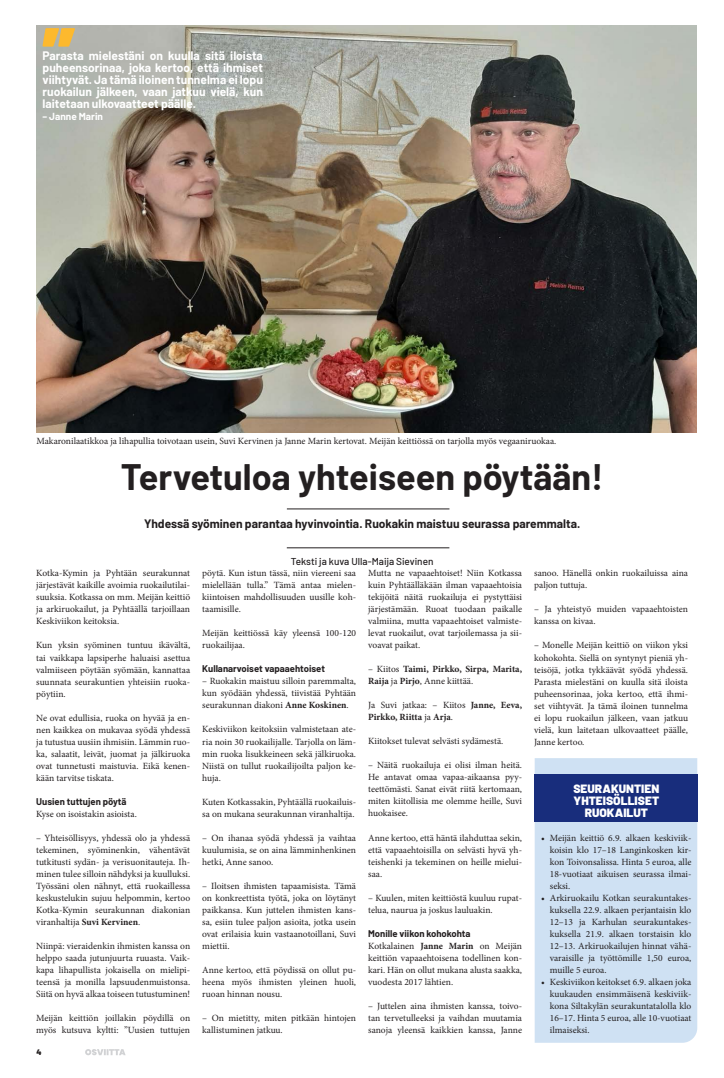
<style>
.page{position:relative;width:724px;height:1078px;background:#fff}
.page>*{position:absolute;margin:0;border:0;box-sizing:border-box;transform-origin:0 0}
.t1{font:700 36px "Barlow";color:#231f20}
.t2{font:700 12px/12px "Barlow";color:#fff;text-align:justify}
.t3{font:700 12px "Barlow";color:#231f20}
.t4{font:900 12px/12px "Barlow";color:#fff;text-align:center}
.t5{font:500 10px "Barlow";color:#231f20}
.t6{font:700 10px "Barlow";color:#fff}
.t7{font:9.5px/12px "Minion Pro";color:#231f20;text-align:justify}
.t8{font:700 9.5px/12px "Minion Pro";color:#231f20}
.t9{font:700 9.5px "Barlow";color:#231f20}
.t10{font:900 8px "Barlow";color:#231f20}
.s1{font-weight:700}
.s2{font-weight:400}
</style>
<div class="page">
<svg style="left:85px;top:1049px;width:40px;height:5px"></svg>
<img style="left:37px;top:25px;width:659px;height:407px">
<hr style="left:287px;top:508px;width:162px;height:1px;background:#231f20">
<hr style="left:287px;top:547px;width:162px;height:1px;background:#231f20">
<svg style="left:42px;top:28px;width:33px;height:19px"></svg>
<div style="left:534px;top:758px;width:163px;height:284px;background:#cfe1f3"></div>
<div style="left:534px;top:774px;width:163px;height:47px;background:#182d7c"></div>
<p class="t2" style="left:43px;top:49px;width:222px">Parasta mielestäni on kuulla sitä iloista puheensorinaa, joka kertoo, että ihmiset viihtyvät. Ja tämä iloinen tunnelma ei lopu ruokailun jälkeen, vaan jatkuu vielä, kun laitetaan ulkovaatteet päälle.</p>
<p class="t6" style="left:43px;top:109px;width:62px">– Janne Marin</p>
<p class="t7" style="left:36px;top:435px;width:521px">Makaronilaatikkoa ja lihapullia toivotaan usein, Suvi Kervinen ja Janne Marin kertovat. Meijän keittiössä on tarjolla myös vegaaniruokaa.</p>
<p class="t1" style="left:121px;top:450px;width:484px">Tervetuloa yhteiseen pöytään!</p>
<p class="t3" style="left:144px;top:515px;width:437px">Yhdessä syöminen parantaa hyvinvointia. Ruokakin maistuu seurassa paremmalta.</p>
<p class="t7" style="left:36px;top:567px;width:155px">Kotka-Kymin ja Pyhtään seurakunnat järjestävät kaikille avoimia ruokailutilai&shy;suuksia. Kotkassa on mm. Meijän keittiö ja arkiruokailut, ja Pyhtäällä tarjoillaan Keskiviikon keitoksia.</p>
<p class="t7" style="left:36px;top:639px;width:155px">Kun yksin syöminen tuntuu ikävältä, tai vaikkapa lapsiperhe haluaisi asettua valmiiseen pöytään syömään, kannattaa suunnata seurakuntien yhteisiin ruoka&shy;pöytiin.</p>
<p class="t7" style="left:36px;top:711px;width:155px">Ne ovat edullisia, ruoka on hyvää ja en&shy;nen kaikkea on mukavaa syödä yhdessä ja tutustua uusiin ihmisiin. Lämmin ruo&shy;ka, salaatit, leivät, juomat ja jälkiruoka ovat tunnetusti maistuvia. Eikä kenen&shy;kään tarvitse tiskata.</p>
<p class="t9" style="left:36px;top:794px;width:92px">Uusien tuttujen pöytä</p>
<p class="t7" style="left:36px;top:807px;width:102px">Kyse on isoistakin asioista.</p>
<p class="t7" style="left:36px;top:831px;width:155px">– Yhteisöllisyys, yhdessä olo ja yhdessä tekeminen, syöminenkin, vähentävät tutkitusti sydän- ja verisuonitauteja. Ih&shy;minen tulee silloin nähdyksi ja kuulluksi.<br>Työssäni olen nähnyt, että ruokaillessa keskustelukin sujuu helpommin, kertoo Kotka-Kymin seurakunnan diakonian viranhaltija <span class="s1">Suvi Kervinen</span>.</p>
<p class="t7" style="left:36px;top:939px;width:155px">Niinpä: vieraidenkin ihmisten kanssa on helppo saada jutunjuurta ruuasta. Vaik&shy;kapa lihapullista jokaisella on mielipi&shy;teensä ja monilla lapsuudenmuistonsa.<br>Siitä on hyvä alkaa toiseen tutustuminen!</p>
<p class="t7" style="left:36px;top:1011px;width:155px">Meijän keittiön joillakin pöydillä on myös kutsuva kyltti: ”Uusien tuttujen</p>
<p class="t5" style="left:291px;top:554px;width:144px">Teksti ja kuva Ulla-Maija Sievinen</p>
<p class="t7" style="left:534px;top:567px;width:155px">sanoo. Hänellä onkin ruokailuissa aina paljon tuttuja.</p>
<p class="t7" style="left:534px;top:603px;width:155px">– Ja yhteistyö muiden vapaaehtoisten kanssa on kivaa.</p>
<p class="t7" style="left:534px;top:639px;width:155px">– Monelle Meijän keittiö on viikon yksi kohokohta. Siellä on syntynyt pieniä yh&shy;teisöjä, jotka tykkäävät syödä yhdessä.<br>Parasta mielestäni on kuulla sitä iloista puheensorinaa, joka kertoo, että ihmi&shy;set viihtyvät. Ja tämä iloinen tunnelma ei lopu ruokailun jälkeen, vaan jatkuu vielä, kun laitetaan ulkovaatteet päälle, Janne kertoo.</p>
<p class="t7" style="left:368px;top:567px;width:155px">Mutta ne vapaaehtoiset! Niin Kotkassa kuin Pyhtäälläkään ilman vapaaehtoisia tekijöitä näitä ruokailuja ei pystyttäisi järjestämään. Ruoat tuodaan paikalle valmiina, mutta vapaaehtoiset valmiste&shy;levat ruokailut, ovat tarjoilemassa ja sii&shy;voavat paikat.</p>
<p class="t8" style="left:368px;top:663px;width:155px"><span class="s2">– Kiitos</span> Taimi, Pirkko, Sirpa, Marita,<br>Raija <span class="s2">ja</span> Pirjo<span class="s2">, Anne kiittää.</span></p>
<p class="t8" style="left:368px;top:699px;width:155px"><span class="s2">Ja Suvi jatkaa: – Kiitos</span> Janne, Eeva,<br>Pirkko, Riitta <span class="s2">ja</span> Arja<span class="s2">.</span></p>
<p class="t7" style="left:368px;top:735px;width:137px">Kiitokset tulevat selvästi sydämestä.</p>
<p class="t7" style="left:368px;top:759px;width:155px">– Näitä ruokailuja ei olisi ilman heitä.<br>He antavat omaa vapaa-aikaansa pyy&shy;teettömästi. Sanat eivät riitä kertomaan, miten kiitollisia me olemme heille, Suvi huokaisee.</p>
<p class="t7" style="left:368px;top:831px;width:155px">Anne kertoo, että häntä ilahduttaa sekin, että vapaaehtoisilla on selvästi hyvä yh&shy;teishenki ja tekeminen on heille mielui&shy;saa.</p>
<p class="t7" style="left:368px;top:891px;width:155px">– Kuulen, miten keittiöstä kuuluu rupat&shy;telua, naurua ja joskus lauluakin.</p>
<p class="t9" style="left:368px;top:925px;width:104px">Monille viikon kohokohta</p>
<p class="t7" style="left:368px;top:939px;width:155px">Kotkalainen <span class="s1">Janne Marin</span> on Meijän keittiön vapaaehtoisena todellinen kon&shy;kari. Hän on ollut mukana alusta saakka, vuodesta 2017 lähtien.</p>
<p class="t7" style="left:368px;top:999px;width:155px">– Juttelen aina ihmisten kanssa, toivo&shy;tan tervetulleeksi ja vaihdan muutamia sanoja yleensä kaikkien kanssa, Janne</p>
<p class="t7" style="left:202px;top:567px;width:155px">pöytä. Kun istun tässä, niin viereeni saa mielellään tulla.” Tämä antaa mielen&shy;kiintoisen mahdollisuuden uusille koh&shy;taamisille.</p>
<p class="t7" style="left:202px;top:627px;width:155px">Meijän keittiössä käy yleensä 100-120 ruokailijaa.</p>
<p class="t9" style="left:202px;top:661px;width:124px">Kullanarvoiset vapaaehtoiset</p>
<p class="t7" style="left:202px;top:675px;width:155px">– Ruokakin maistuu silloin paremmalta, kun syödään yhdessä, tiivistää Pyhtään seurakunnan diakoni <span class="s1">Anne Koskinen</span>.</p>
<p class="t7" style="left:202px;top:723px;width:155px">Keskiviikon keitoksiin valmistetaan ate&shy;ria noin 30 ruokailijalle. Tarjolla on läm&shy;min ruoka lisukkeineen sekä jälkiruoka.<br>Niistä on tullut ruokailijoilta paljon ke&shy;huja.</p>
<p class="t7" style="left:202px;top:795px;width:155px">Kuten Kotkassakin, Pyhtäällä ruokailuis&shy;sa on mukana seurakunnan viranhaltija.</p>
<p class="t7" style="left:202px;top:831px;width:155px">– On ihanaa syödä yhdessä ja vaihtaa kuulumisia, se on aina lämminhenkinen hetki, Anne sanoo.</p>
<p class="t7" style="left:202px;top:879px;width:155px">– Iloitsen ihmisten tapaamisista. Tämä on konkreettista työtä, joka on löytänyt paikkansa. Kun juttelen ihmisten kans&shy;sa, esiin tulee paljon asioita, jotka usein ovat erilaisia kuin vastaanotoillani, Suvi miettii.</p>
<p class="t7" style="left:202px;top:963px;width:155px">Anne kertoo, että pöydissä on ollut pu&shy;heena myös ihmisten yleinen huoli, ruoan hinnan nousu.</p>
<p class="t7" style="left:202px;top:1011px;width:155px">– On mietitty, miten pitkään hintojen kallistuminen jatkuu.</p>
<p class="t4" style="left:573px;top:781px;width:87px">SEURAKUNTIEN<br>YHTEISÖLLISET<br>RUOKAILUT</p>
<p class="t7" style="left:549px;top:831px;width:143px;text-indent:-9px">• Meijän keittiö 6.9. alkaen keskiviik&shy;koisin klo 17–18 Langinkosken kir&shy;kon Toivonsalissa. Hinta 5 euroa, alle 18-vuotiaat aikuisen seurassa ilmai&shy;seksi.</p>
<p class="t7" style="left:549px;top:891px;width:143px;text-indent:-9px">• Arkiruokailu Kotkan seurakuntakes&shy;kuksella 22.9. alkaen perjantaisin klo 12–13 ja Karhulan seurakuntakes&shy;kuksella 21.9. alkaen torstaisin klo 12–13. Arkiruokailujen hinnat vähä&shy;varaisille ja työttömille 1,50 euroa, muille 5 euroa.</p>
<p class="t7" style="left:549px;top:975px;width:143px;text-indent:-9px">• Keskiviikon keitokset 6.9. alkaen joka kuukauden ensimmäisenä keskiviik&shy;kona Siltakylän seurakuntatalolla klo 16–17. Hinta 5 euroa, alle 10-vuotiaat ilmaiseksi.</p>
<p class="t10" style="left:37px;top:1045px;width:7px">4</p>
</div>
